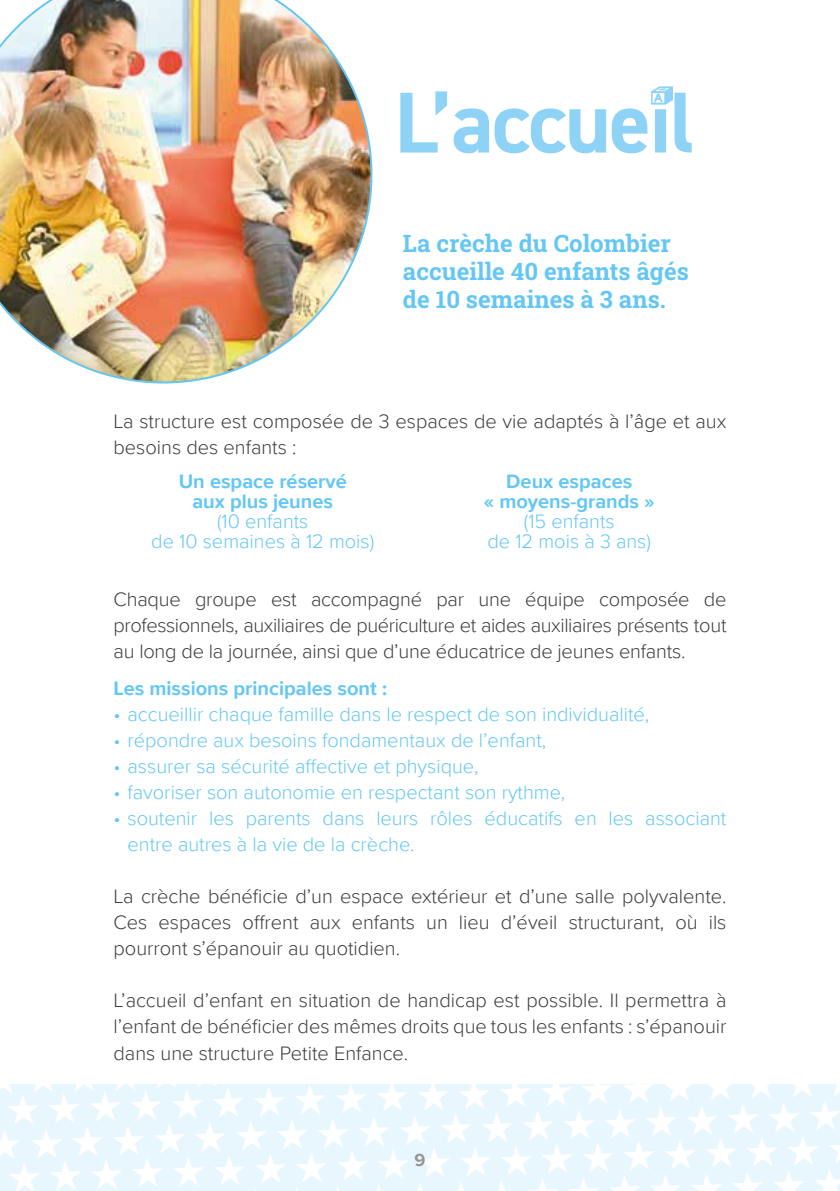
<style>
.page{position:relative;width:840px;height:1191px;background:#fff}
.page>*{position:absolute;margin:0;border:0;box-sizing:border-box;transform-origin:0 0}
.t1{font:700 86.6px "DIN2014";letter-spacing:-.02em;color:#8ed3f6}
.t2{font:24px/28px "Roboto Slab";color:#64c7f3}
.t3{font:300 20px/26px "Proxima Nova";color:#3c3c3b;text-align:justify}
.t4{font:300 20px/20px "Proxima Nova";color:#64c7f3;text-align:center}
.t5{font:700 20px/20px "Proxima Nova";color:#64c7f3;text-align:center}
.t6{font:700 18px "Proxima Nova";color:#979696}
</style>
<div class="page">
<img style="left:650px;top:86px;width:22px;height:19px">
<img style="left:0;top:0;width:372px;height:383px">
<div style="left:0;top:1084px;width:840px;height:107px;background:#e8f6fe"></div>
<h1 class="t1" style="left:394px;top:65px;width:302px">L’accueil</h1>
<p class="t2" style="left:403px;top:229px;width:287px">La crèche du Colombier accueille 40 enfants âgés de 10 semaines à 3 ans.</p>
<p class="t3" style="left:113px;top:407px;width:614px">La structure est composée de 3 espaces de vie adaptés à l’âge et aux besoins des enfants :</p>
<p class="t5" style="left:179px;top:471px;width:169px">Un espace réservé aux plus jeunes</p>
<p class="t4" style="left:151px;top:510px;width:224px">(10 enfants<br>de 10 semaines à 12 mois)</p>
<p class="t5" style="left:483px;top:471px;width:172px">Deux espaces<br>« moyens-grands »</p>
<p class="t4" style="left:487px;top:510px;width:165px">(15 enfants<br>de 12 mois à 3 ans)</p>
<p class="t3" style="left:113px;top:585px;width:614px">Chaque groupe est accompagné par une équipe composée de professionnels, auxiliaires de puériculture et aides auxiliaires présents tout au long de la journée, ainsi que d’une éducatrice de jeunes enfants.</p>
<p class="t5" style="left:113px;top:678px;width:275px">Les missions principales sont :</p>
<p class="t4" style="left:113px;top:703px;width:537px">• accueillir chaque famille dans le respect de son individualité,</p>
<p class="t4" style="left:113px;top:729px;width:434px">• répondre aux besoins fondamentaux de l’enfant,</p>
<p class="t4" style="left:113px;top:755px;width:366px">• assurer sa sécurité affective et physique,</p>
<p class="t4" style="left:113px;top:781px;width:453px">• favoriser son autonomie en respectant son rythme,</p>
<p class="t4" style="left:127px;top:804px;width:600px;line-height:26px;text-align:left;text-indent:-14px">• soutenir les parents dans leurs rôles éducatifs en les associant entre autres à la vie de la crèche.</p>
<p class="t3" style="left:113px;top:882px;width:614px">La crèche bénéficie d’un espace extérieur et d’une salle polyvalente.<br>Ces espaces offrent aux enfants un lieu d’éveil structurant, où ils pourront s’épanouir au quotidien.</p>
<p class="t3" style="left:113px;top:986px;width:614px">L’accueil d’enfant en situation de handicap est possible. Il permettra à l’enfant de bénéficier des mêmes droits que tous les enfants : s’épanouir dans une structure Petite Enfance.</p>
<p class="t6" style="left:414px;top:1146px;width:12px">9</p>
</div>
